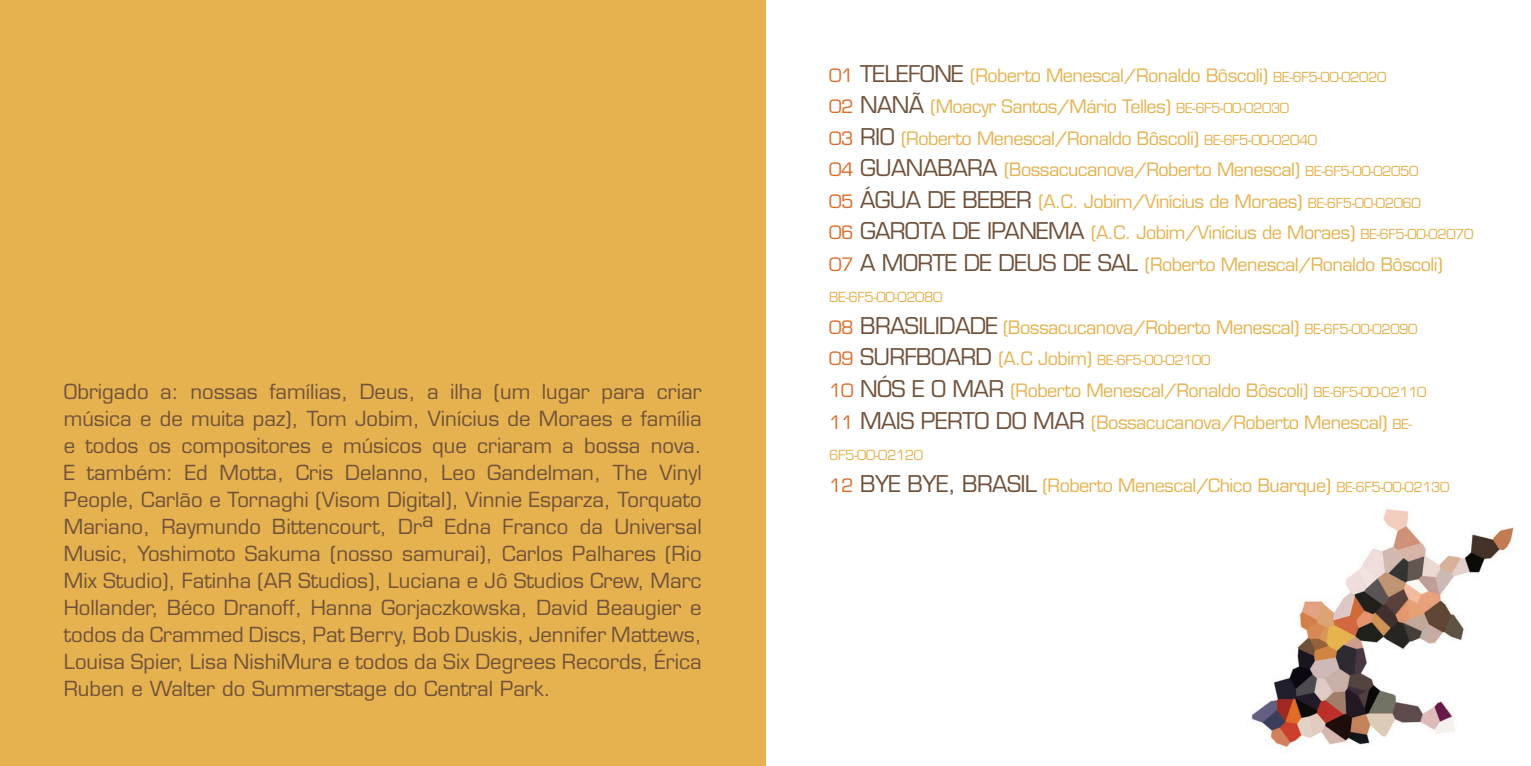
<style>
.page{position:relative;width:1531px;height:766px;background:#fff}
.page>*{position:absolute;margin:0;border:0;box-sizing:border-box;transform-origin:0 0}
.t1{font:20.25px/27px "Eurostile";color:#70513a;text-align:justify}
.t2{font:18px/31.5px "Eurostile";letter-spacing:-.03em;color:#e5b24f}
.t3{font:13.5px "Eurostile";letter-spacing:-.03em;color:#e5b24f}
.s1{color:#de6b27}
.s2{font-size:22.5px;color:#70513a}
.s3{font-size:13.5px}
.s4{font-size:18px;color:#de6b27}
.s5{font-size:18px}
</style>
<div class="page">
<div style="left:0;top:0;width:765px;height:765px;background:#e5b24f"></div>
<img style="left:1251px;top:509px;width:263px;height:240px">
<p class="t1" style="left:64px;top:378px;width:639px">Obrigado a: nossas famílias, Deus, a ilha (um lugar para criar música e de muita paz), Tom Jobim, Vinícius de Moraes e família e todos os compositores e músicos que criaram a bossa nova.<br>E também: Ed Motta, Cris Delanno, Leo Gandelman, The Vinyl People, Carlão e Tornaghi (Visom Digital), Vinnie Esparza, Torquato Mariano, Raymundo Bittencourt, Dra Edna Franco da Universal Music, Yoshimoto Sakuma (nosso samurai), Carlos Palhares (Rio Mix Studio), Fatinha (AR Studios), Luciana e Jô Studios Crew, Marc Hollander, Béco Dranoff, Hanna Gorjaczkowska, David Beaugier e todos da Crammed Discs, Pat Berry, Bob Duskis, Jennifer Mattews, Louisa Spier, Lisa NishiMura e todos da Six Degrees Records, Érica Ruben e Walter do Summerstage do Central Park.</p>
<p class="t2" style="left:829px;top:59px;width:646px"><span class="s1">01</span> <span class="s2">TELEFONE</span> (Roberto Menescal/Ronaldo Bôscoli) <span class="s3">BE-6F5-00-02020<br></span><span class="s1">02</span> <span class="s2">NANÃ</span> (Moacyr Santos/Mário Telles) <span class="s3">BE-6F5-00-02030<br></span><span class="s1">03</span> <span class="s2">RIO</span> (Roberto Menescal/Ronaldo Bôscoli) <span class="s3">BE-6F5-00-02040<br></span><span class="s1">04</span> <span class="s2">GUANABARA</span> (Bossacucanova/Roberto Menescal) <span class="s3">BE-6F5-00-02050<br></span><span class="s1">05</span> <span class="s2">ÁGUA DE BEBER</span> (A.C. Jobim/Vinícius de Moraes) <span class="s3">BE-6F5-00-02060<br></span><span class="s1">06</span> <span class="s2">GAROTA DE IPANEMA</span> (A.C. Jobim/Vinícius de Moraes) <span class="s3">BE-6F5-00-02070<br></span><span class="s1">07</span> <span class="s2">A MORTE DE DEUS DE SAL</span> (Roberto Menescal/Ronaldo Bôscoli)</p>
<p class="t3" style="left:829px;top:289px;width:115px">BE-6F5-00-02080</p>
<p class="t2" style="left:829px;top:311px;width:590px"><span class="s1">08</span> <span class="s2">BRASILIDADE</span> (Bossacucanova/Roberto Menescal) <span class="s3">BE-6F5-00-02090</span></p>
<p class="t3" style="left:829px;top:352px;width:383px"><span class="s4">09</span> <span class="s2">SURFBOARD</span> <span class="s5">(A.C Jobim)</span> BE-6F5-00-02100</p>
<p class="t2" style="left:829px;top:374px;width:599px"><span class="s1">10</span> <span class="s2">NÓS E O MAR</span> (Roberto Menescal/Ronaldo Bôscoli) <span class="s3">BE-6F5-00-02110<br></span><span class="s1">11</span> <span class="s2">MAIS PERTO DO MAR</span> (Bossacucanova/Roberto Menescal) <span class="s3">BE-</span></p>
<p class="t3" style="left:829px;top:447px;width:95px">6F5-00-02120</p>
<p class="t2" style="left:829px;top:469px;width:622px"><span class="s1">12</span> <span class="s2">BYE BYE, BRASIL</span> (Roberto Menescal/Chico Buarque) <span class="s3">BE-6F5-00-02130</span></p>
</div>
